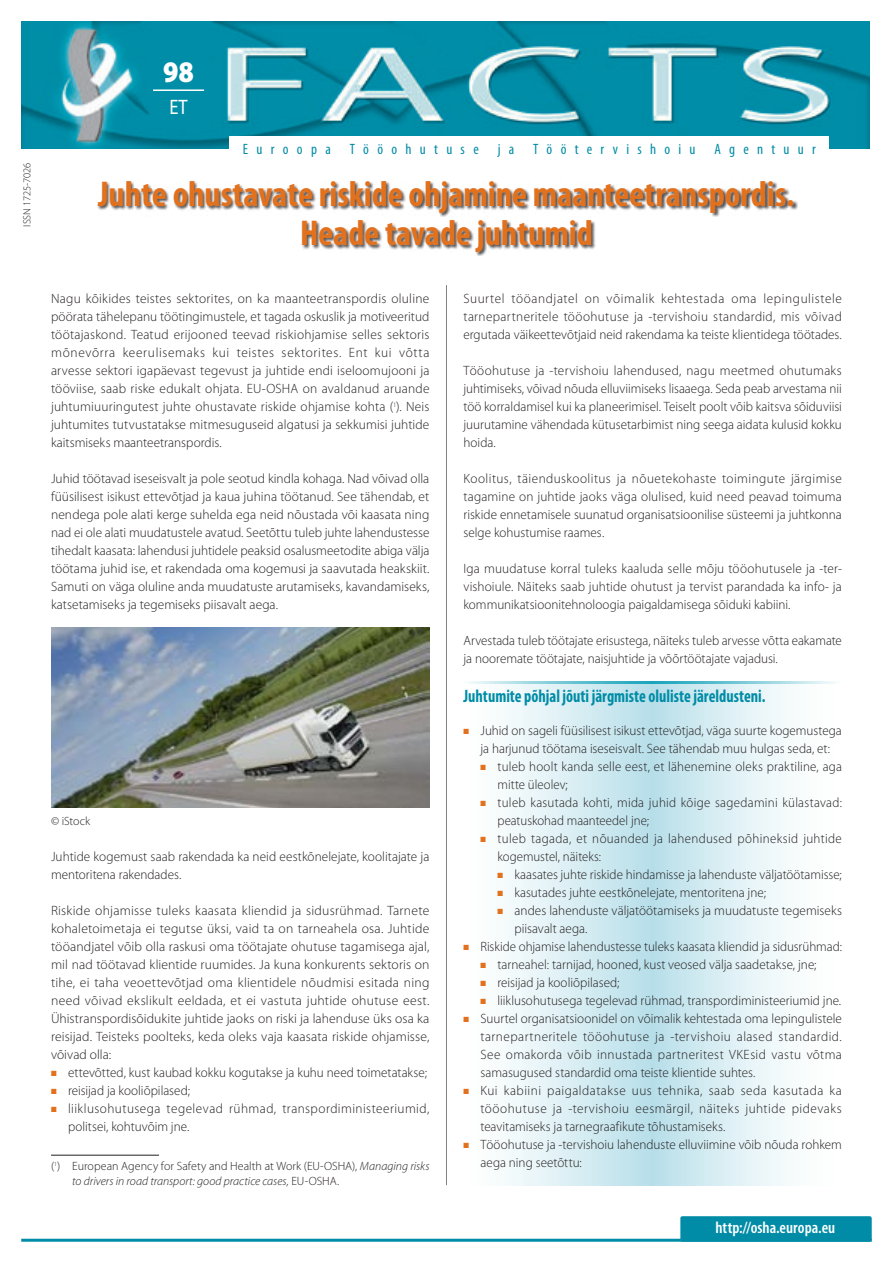
<style>
.page{position:relative;width:893px;height:1263px;background:#fff}
.page>*{position:absolute;margin:0;border:0;box-sizing:border-box;transform-origin:0 0}
._01-T1{font:700 condensed 36px/39px "Myriad Pro";letter-spacing:-.005em;color:#e2711d;text-align:center}
.t1{font:900 30px "Myriad Pro";color:#fff;scale:.9 1}
.t2{font:21px "Myriad Pro";color:#fff;scale:.88 1}
._00_TITLE_2{font:700 condensed 18px "Myriad Pro";color:#008ca6;scale:.9 1}
.t3{font:600 condensed 16.5px "Myriad Pro";letter-spacing:.005em;color:#fff}
.t4{font:condensed 15px "Myriad Pro";letter-spacing:.555em;color:#008ca6}
._00_TEXT{font:300 13.5px/18px "Myriad Pro";color:#231f20;text-align:justify}
._00_TEXT_BULLET_1{font:300 13.5px/18px "Myriad Pro";color:#231f20;text-align:justify}
._00_TEXT_BULLET_2{font:300 13.5px/18px "Myriad Pro";letter-spacing:.01em;color:#231f20;scale:.96 1}
._00_TEXT_BULLET_3{font:300 13.5px/18px "Myriad Pro";color:#231f20}
._00_TEXT_BULLET_2-2{font:300 13.5px "Myriad Pro";letter-spacing:.01em;color:#231f20}
._00_TEXT-2{font:300 13.5px/18px "Myriad Pro";color:#231f20;scale:.96 1}
._00_TEXT_BULLET_1-2{font:300 13.5px/18px "Myriad Pro";letter-spacing:.03em;color:#231f20}
._00_TEXT_BULLET_1-3{font:300 13.5px "Myriad Pro";color:#231f20;scale:.96 1}
._0K-Notes{font:300 12px/15px "Myriad Pro";letter-spacing:.005em;color:#231f20}
._0K-Texte{font:300 12px "Myriad Pro";letter-spacing:-.005em;color:#231f20}
.t5{font:300 10.5px "Myriad Pro";letter-spacing:-.005em;color:#231f20}
.s1{color:#e2711d}
.s2{font-style:italic}
</style>
<div class="page">
<svg style="left:470px;top:683px;width:364px;height:502px"></svg>
<img style="left:21px;top:21px;width:848px;height:128px">
<hr style="left:153px;top:89px;width:51px;height:2px;background:#fff">
<div style="left:230px;top:136px;width:599px;height:26px;background:#fff"></div>
<hr style="left:446px;top:285px;width:1px;height:900px;background:#808285">
<hr style="left:21px;top:1239px;width:851px;height:3px;background:#008ca6">
<div style="left:680px;top:1216px;width:192px;height:26px;background:#008ca6;border-radius:2px"></div>
<div style="left:98px;top:181px;width:700px;height:75px;background:#231f20;opacity:.75"></div>
<hr style="left:51px;top:1155px;width:108px;height:1px;background:#231f20">
<img style="left:51px;top:627px;width:378px;height:180px">
<hr style="left:463px;top:681px;width:379px;height:2px;background:#1aa5bb">
<p class="t5" style="left:21px;top:227px;width:65px;rotate:-90deg">ISSN 1725-7026</p>
<p class="t1" style="left:163px;top:55px;width:36px">98</p>
<p class="t2" style="left:169px;top:94px;width:22px">ET</p>
<p class="t4" style="left:243px;top:140px;width:89px">Euroopa</p>
<p class="t4" style="left:350px;top:140px;width:131px">Tööohutuse</p>
<p class="t4" style="left:498px;top:140px;width:18px">j a</p>
<p class="t4" style="left:533px;top:140px;width:164px">Töötervishoiu</p>
<p class="t4" style="left:714px;top:140px;width:103px">Agentuur</p>
<p class="_01-T1" style="left:98px;top:173px;width:698px">Juhte ohustavate riskide ohjamine maanteetranspordis.<br>Heade tavade juhtumid</p>
<p class="_00_TEXT" style="left:51px;top:290px;width:380px">Nagu kõikides teistes sektorites, on ka maanteetranspordis oluline pöörata tähelepanu töötingimustele, et tagada oskuslik ja motiveeritud töötajaskond. Teatud erijooned teevad riskiohjamise selles sektoris mõnevõrra keerulisemaks kui teistes sektorites. Ent kui võtta arvesse sektori igapäevast tegevust ja juhtide endi iseloomujooni ja tööviise, saab riske edukalt ohjata. EU-OSHA on avaldanud aruande juhtumiuuringutest juhte ohustavate riskide ohjamise kohta (<sup>1</sup>). Neis juhtumites tutvustatakse mitmesuguseid algatusi ja sekkumisi juhtide kaitsmiseks maanteetranspordis.</p>
<p class="_00_TEXT" style="left:51px;top:470px;width:380px">Juhid töötavad iseseisvalt ja pole seotud kindla kohaga. Nad võivad olla füüsilisest isikust ettevõtjad ja kaua juhina töötanud. See tähendab, et nendega pole alati kerge suhelda ega neid nõustada või kaasata ning nad ei ole alati muudatustele avatud. Seetõttu tuleb juhte lahendustesse tihedalt kaasata: lahendusi juhtidele peaksid osalusmeetodite abiga välja töötama juhid ise, et rakendada oma kogemusi ja saavutada heakskiit.<br>Samuti on väga oluline anda muudatuste arutamiseks, kavandamiseks, katsetamiseks ja tegemiseks piisavalt aega.</p>
<p class="_0K-Texte" style="left:51px;top:814px;width:41px">© iStock</p>
<p class="_00_TEXT" style="left:51px;top:848px;width:380px">Juhtide kogemust saab rakendada ka neid eestkõnelejate, koolitajate ja mentoritena rakendades.</p>
<p class="_00_TEXT" style="left:51px;top:902px;width:380px">Riskide ohjamisse tuleks kaasata kliendid ja sidusrühmad. Tarnete kohaletoimetaja ei tegutse üksi, vaid ta on tarneahela osa. Juhtide tööandjatel võib olla raskusi oma töötajate ohutuse tagamisega ajal, mil nad töötavad klientide ruumides. Ja kuna konkurents sektoris on tihe, ei taha veoettevõtjad oma klientidele nõudmisi esitada ning need võivad ekslikult eeldada, et ei vastuta juhtide ohutuse eest.<br>Ühistranspordisõidukite juhtide jaoks on riski ja lahenduse üks osa ka reisijad. Teisteks poolteks, keda oleks vaja kaasata riskide ohjamisse, võivad olla:</p>
<p class="_00_TEXT_BULLET_1" style="left:51px;top:1064px;width:377px"><span class="s1">■</span> ettevõtted, kust kaubad kokku kogutakse ja kuhu need toimetatakse;</p>
<p class="_00_TEXT_BULLET_1" style="left:51px;top:1082px;width:141px"><span class="s1">■</span> reisijad ja kooliõpilased;</p>
<p class="_00_TEXT_BULLET_1-2" style="left:68px;top:1100px;width:363px;text-indent:-17px"><span class="s1">■</span> liiklusohutusega tegelevad rühmad, transpordiministeeriumid, politsei, kohtuvõim jne.</p>
<p class="_0K-Notes" style="left:72px;top:1159px;width:359px;text-indent:-21px">(<sup>1</sup>) European Agency for Safety and Health at Work (EU-OSHA), <span class="s2">Managing risks to drivers in road transport: good practice cases,</span> EU-OSHA.</p>
<p class="_00_TEXT" style="left:463px;top:290px;width:380px">Suurtel tööandjatel on võimalik kehtestada oma lepingulistele tarnepartneritele tööohutuse ja -tervishoiu standardid, mis võivad ergutada väikeettevõtjaid neid rakendama ka teiste klientidega töötades.</p>
<p class="_00_TEXT" style="left:463px;top:362px;width:380px">Tööohutuse ja -tervishoiu lahendused, nagu meetmed ohutumaks juhtimiseks, võivad nõuda elluviimiseks lisaaega. Seda peab arvestama nii töö korraldamisel kui ka planeerimisel. Teiselt poolt võib kaitsva sõiduviisi juurutamine vähendada kütusetarbimist ning seega aidata kulusid kokku hoida.</p>
<p class="_00_TEXT" style="left:463px;top:470px;width:380px">Koolitus, täienduskoolitus ja nõuetekohaste toimingute järgimise tagamine on juhtide jaoks väga olulised, kuid need peavad toimuma riskide ennetamisele suunatud organisatsioonilise süsteemi ja juhtkonna selge kohustumise raames.</p>
<p class="_00_TEXT" style="left:463px;top:560px;width:380px">Iga muudatuse korral tuleks kaaluda selle mõju tööohutusele ja -ter&shy;vishoiule. Näiteks saab juhtide ohutust ja tervist parandada ka info- ja kommunikatsioonitehnoloogia paigaldamisega sõiduki kabiini.</p>
<p class="_00_TEXT-2" style="left:463px;top:632px;width:396px">Arvestada tuleb töötajate erisustega, näiteks tuleb arvesse võtta eakamate ja nooremate töötajate, naisjuhtide ja võõrtöötajate vajadusi.</p>
<p class="_00_TITLE_2" style="left:463px;top:685px;width:337px">Juhtumite põhjal jõuti järgmiste oluliste järeldusteni.</p>
<p class="_00_TEXT_BULLET_1" style="left:463px;top:722px;width:380px;text-align:center"><span class="s1">■</span> Juhid on sageli füüsilisest isikust ettevõtjad, väga suurte kogemustega ja harjunud töötama iseseisvalt. See tähendab muu hulgas seda, et:</p>
<p class="_00_TEXT_BULLET_2" style="left:497px;top:758px;width:360px;text-indent:-17px"><span class="s1">■</span> tuleb hoolt kanda selle eest, et lähenemine oleks praktiline, aga mitte üleolev;</p>
<p class="_00_TEXT_BULLET_2" style="left:497px;top:794px;width:360px;text-indent:-17px"><span class="s1">■</span> tuleb kasutada kohti, mida juhid kõige sagedamini külastavad: peatuskohad maanteedel jne;</p>
<p class="_00_TEXT_BULLET_2" style="left:497px;top:830px;width:360px;text-indent:-17px"><span class="s1">■</span> tuleb tagada, et nõuanded ja lahendused põhineksid juhtide kogemustel, näiteks:</p>
<p class="_00_TEXT_BULLET_3" style="left:497px;top:866px;width:346px"><span class="s1">■</span> kaasates juhte riskide hindamisse ja lahenduste väljatöötamisse;</p>
<p class="_00_TEXT_BULLET_3" style="left:497px;top:884px;width:270px"><span class="s1">■</span> kasutades juhte eestkõnelejate, mentoritena jne;</p>
<p class="_00_TEXT_BULLET_3" style="left:514px;top:902px;width:329px;text-indent:-17px"><span class="s1">■</span> andes lahenduste väljatöötamiseks ja muudatuste tegemiseks piisavalt aega.</p>
<p class="_00_TEXT_BULLET_1-3" style="left:463px;top:939px;width:396px"><span class="s1">■</span> Riskide ohjamise lahendustesse tuleks kaasata kliendid ja sidusrühmad:</p>
<p class="_00_TEXT_BULLET_2-2" style="left:480px;top:957px;width:337px"><span class="s1">■</span> tarneahel: tarnijad, hooned, kust veosed välja saadetakse, jne;</p>
<p class="_00_TEXT_BULLET_2-2" style="left:480px;top:975px;width:141px"><span class="s1">■</span> reisijad ja kooliõpilased;</p>
<p class="_00_TEXT_BULLET_2-2" style="left:480px;top:993px;width:362px"><span class="s1">■</span> liiklusohutusega tegelevad rühmad, transpordiministeeriumid jne.</p>
<p class="_00_TEXT_BULLET_1" style="left:480px;top:1010px;width:363px;text-indent:-17px"><span class="s1">■</span> Suurtel organisatsioonidel on võimalik kehtestada oma lepingulistele tarnepartneritele tööohutuse ja -tervishoiu alased standardid.<br>See omakorda võib innustada partneritest VKEsid vastu võtma samasugused standardid oma teiste klientide suhtes.</p>
<p class="_00_TEXT_BULLET_1" style="left:480px;top:1082px;width:363px;text-indent:-17px"><span class="s1">■</span> Kui kabiini paigaldatakse uus tehnika, saab seda kasutada ka tööohutuse ja -tervishoiu eesmärgil, näiteks juhtide pidevaks teavitamiseks ja tarnegraafikute tõhustamiseks.</p>
<p class="_00_TEXT_BULLET_1" style="left:480px;top:1136px;width:363px;text-indent:-17px"><span class="s1">■</span> Tööohutuse ja -tervishoiu lahenduste elluviimine võib nõuda rohkem aega ning seetõttu:</p>
<p class="t3" style="left:715px;top:1219px;width:121px">http://osha.europa.eu</p>
</div>
